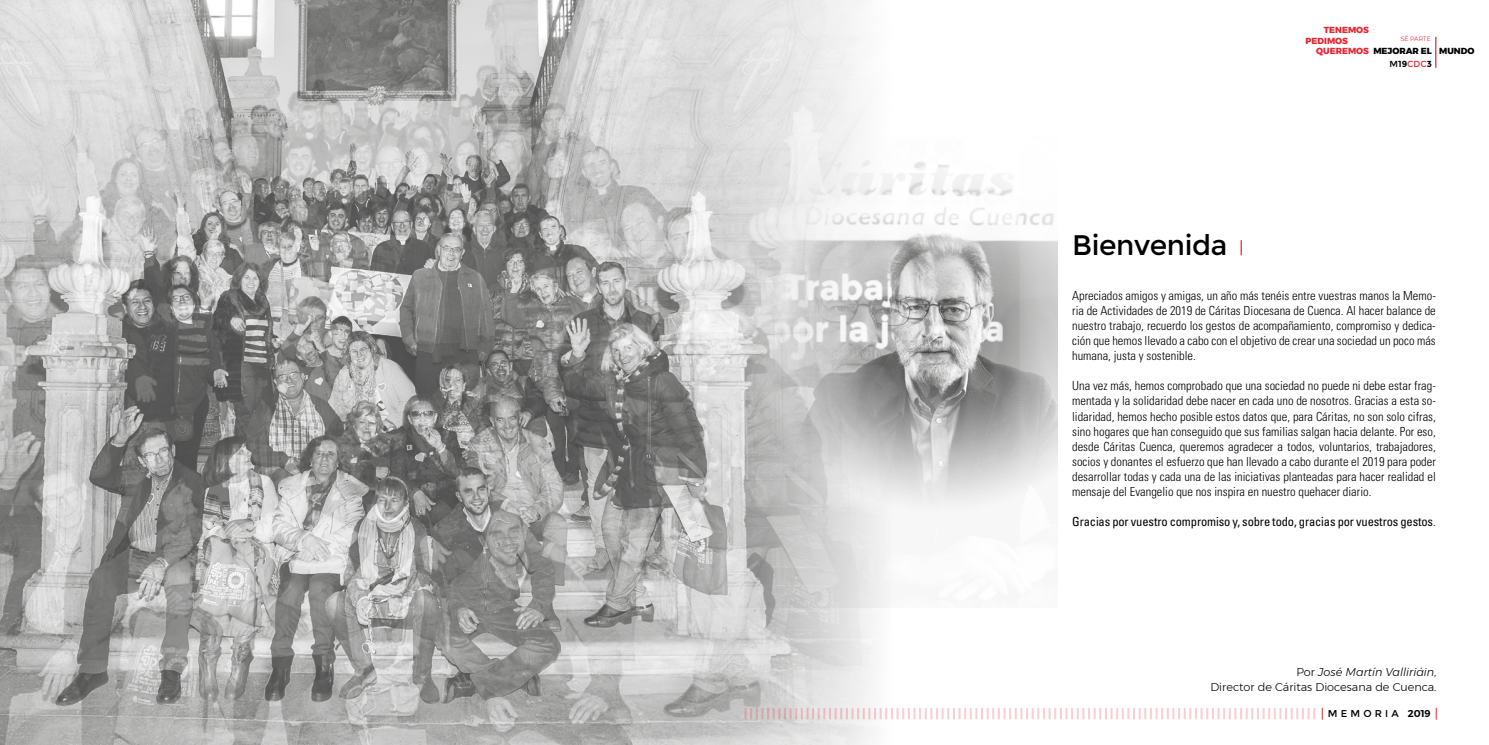
<style>
.page{position:relative;width:1489px;height:745px;background:#fff}
.page>*{position:absolute;margin:0;border:0;box-sizing:border-box;transform-origin:0 0}
.t1{font:28.25px "Montserrat";letter-spacing:-.015em;color:#000}
.t2{font:300 condensed 12.5px/15px "Univers";color:#000;text-align:justify}
.t3{font:condensed 12.5px "Univers";letter-spacing:-.01em;color:#000}
.t4{font:300 11.25px/15px "Montserrat";color:#000;text-align:right}
.t5{font:9.88px "Montserrat";letter-spacing:.32em;color:#000}
.t6{font:800 8.75px "Montserrat";color:#e62733}
.t7{font:800 8.75px "Montserrat";color:#000}
.t8{font:700 8.75px "Montserrat";color:#000}
.t9{font:300 6.25px "Montserrat";color:#e62733}
.s1{font-weight:400}
.s2{font-weight:400;color:#e62733}
.s3{font-weight:300}
.s4{font-style:italic}
.s5{font-weight:600}
</style>
<div class="page">
<img style="left:0;top:0;width:910px;height:744px">
<svg style="left:1321px;top:707px;width:1px;height:12px"></svg>
<svg style="left:1435px;top:707px;width:1px;height:12px"></svg>
<svg style="left:744px;top:707px;width:571px;height:11px"></svg>
<svg style="left:1240px;top:240px;width:1px;height:15px"></svg>
<img style="left:744px;top:136px;width:313px;height:471px">
<hr style="left:1434px;top:37px;width:2px;height:31px;background:#e62733">
<p class="t6" style="left:1323px;top:23px;width:47px">TENEMOS</p>
<p class="t6" style="left:1315px;top:44px;width:54px">QUEREMOS</p>
<p class="t9" style="left:1400px;top:34px;width:32px">SÉ PARTE</p>
<p class="t6" style="left:1305px;top:33px;width:44px">PEDIMOS</p>
<p class="t7" style="left:1373px;top:44px;width:103px">MEJORAR EL MUNDO</p>
<h1 class="t1" style="left:1072px;top:229px;width:157px">Bienvenida</h1>
<p class="t8" style="left:1389px;top:59px;width:44px"><span class="s1">M</span>19<span class="s2">CDC</span>3</p>
<p class="t2" style="left:1072px;top:288px;width:365px">Apreciados amigos y amigas, un año más tenéis entre vuestras manos la Memo&shy;ria de Actividades de 2019 de Cáritas Diocesana de Cuenca. Al hacer balance de nuestro trabajo, recuerdo los gestos de acompañamiento, compromiso y dedica&shy;ción que hemos llevado a cabo con el objetivo de crear una sociedad un poco más humana, justa y sostenible.</p>
<p class="t2" style="left:1072px;top:378px;width:365px">Una vez más, hemos comprobado que una sociedad no puede ni debe estar frag&shy;mentada y la solidaridad debe nacer en cada uno de nosotros. Gracias a esta so&shy;lidaridad, hemos hecho posible estos datos que, para Cáritas, no son solo cifras, sino hogares que han conseguido que sus familias salgan hacia delante. Por eso, desde Cáritas Cuenca, queremos agradecer a todos, voluntarios, trabajadores, socios y donantes el esfuerzo que han llevado a cabo durante el 2019 para poder desarrollar todas y cada una de las iniciativas planteadas para hacer realidad el mensaje del Evangelio que nos inspira en nuestro quehacer diario.</p>
<p class="t3" style="left:1072px;top:513px;width:365px">Gracias por vuestro compromiso y, sobre todo, gracias por vuestros gestos<span class="s3">.</span></p>
<p class="t4" style="left:1210px;top:663px;width:227px">Por <span class="s4">José Martín Valliriáin</span>,<br>Director de Cáritas Diocesana de Cuenca.</p>
<p class="t5" style="left:1327px;top:707px;width:104px">MEMORIA <span class="s5">2019</span></p>
</div>
